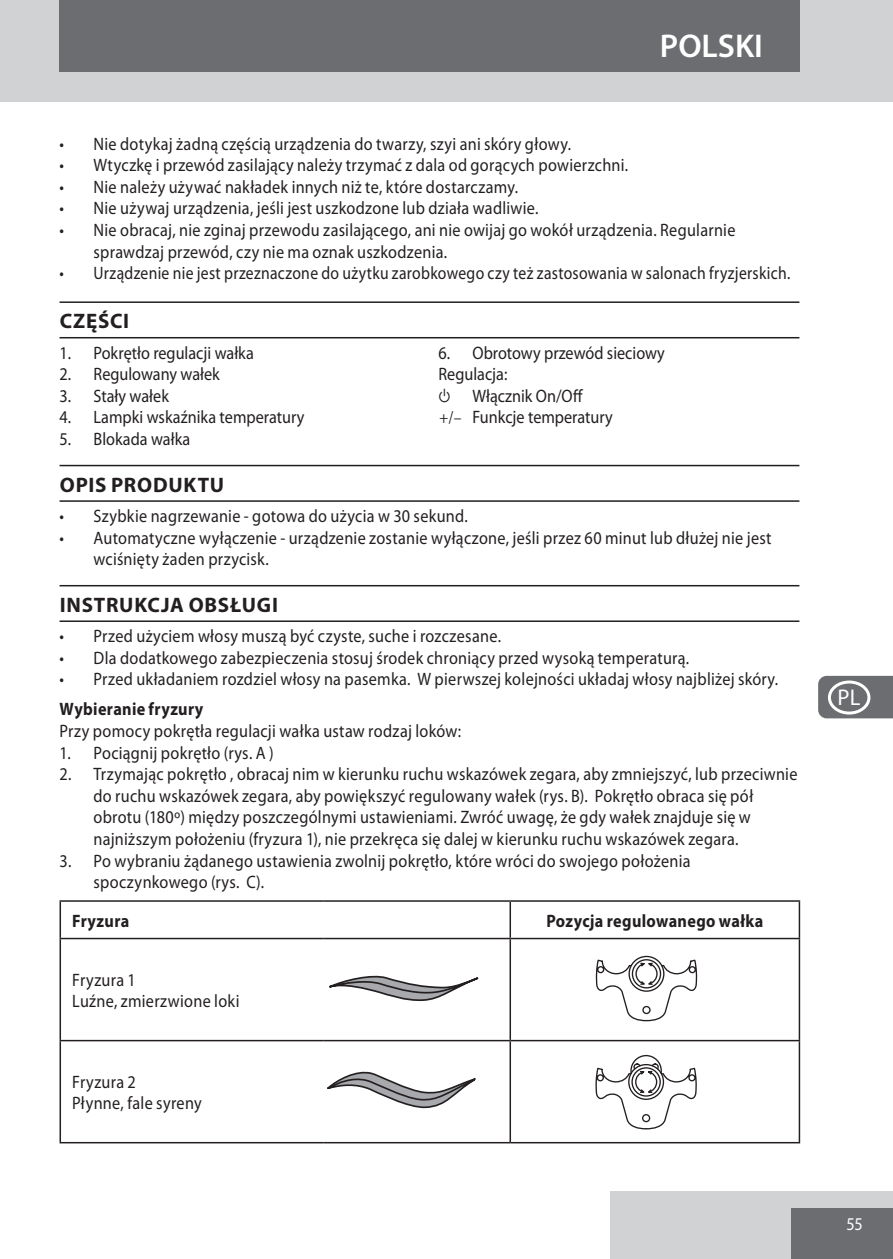
<style>
.page{position:relative;width:893px;height:1259px;background:#fff}
.page>*{position:absolute;margin:0;border:0;box-sizing:border-box;transform-origin:0 0}
.t1{font:600 33px "Myriad Pro";color:#fff}
.t2{font:22.8px "Myriad Pro";color:#fff}
.heading{font:700 21px "Myriad Pro";letter-spacing:.035em;color:#231f20}
.default{font:18px/21.6px "Myriad Pro";letter-spacing:.015em;color:#231f20;scale:.9 1}
.default-2{font:18px "Myriad Pro";letter-spacing:.015em;color:#231f20;scale:.87 1}
.Parts{font:18px "Myriad Pro";color:#231f20;scale:.9 1}
.default-3{font:700 18px "Myriad Pro";letter-spacing:.02em;color:#231f20;scale:.9 1}
.Subheading{font:700 18px "Myriad Pro";letter-spacing:.02em;color:#231f20;scale:.9 1}
.t3{font:18px "Myriad Pro";color:#fff;scale:.9 1}
.s1{font-family:"Myriad Dribsn Drabs"}
.s2{font-family:"Minion Pro"}
</style>
<div class="page">
<div style="left:611px;top:1191px;width:282px;height:68px;background:#d1d2d4"></div>
<div style="left:791px;top:1208px;width:102px;height:51px;background:#6c6d70"></div>
<div style="left:0;top:0;width:893px;height:102px;background:#d1d2d4"></div>
<div style="left:59px;top:0;width:740px;height:72px;background:#6c6d70"></div>
<svg style="left:818px;top:676px;width:75px;height:42px"></svg>
<hr style="left:60px;top:301px;width:739px;height:2px;background:#231f20">
<hr style="left:60px;top:337px;width:739px;height:1px;background:#231f20">
<hr style="left:60px;top:465px;width:739px;height:1px;background:#231f20">
<hr style="left:60px;top:500px;width:739px;height:2px;background:#231f20">
<hr style="left:60px;top:585px;width:739px;height:1px;background:#231f20">
<hr style="left:60px;top:620px;width:739px;height:2px;background:#231f20">
<hr style="left:60px;top:900px;width:263px;height:1px;background:#231f20">
<hr style="left:60px;top:901px;width:1px;height:36px;background:#231f20">
<hr style="left:323px;top:900px;width:187px;height:1px;background:#231f20">
<hr style="left:510px;top:900px;width:290px;height:1px;background:#231f20">
<hr style="left:509px;top:901px;width:2px;height:36px;background:#231f20">
<hr style="left:799px;top:901px;width:1px;height:36px;background:#231f20">
<hr style="left:60px;top:937px;width:263px;height:2px;background:#231f20">
<hr style="left:60px;top:939px;width:1px;height:101px;background:#231f20">
<hr style="left:323px;top:937px;width:187px;height:2px;background:#231f20">
<hr style="left:510px;top:937px;width:290px;height:2px;background:#231f20">
<hr style="left:509px;top:939px;width:2px;height:101px;background:#231f20">
<hr style="left:799px;top:939px;width:1px;height:101px;background:#231f20">
<hr style="left:60px;top:1040px;width:263px;height:1px;background:#231f20">
<hr style="left:60px;top:1041px;width:1px;height:101px;background:#231f20">
<hr style="left:323px;top:1040px;width:187px;height:1px;background:#231f20">
<hr style="left:510px;top:1040px;width:290px;height:1px;background:#231f20">
<hr style="left:509px;top:1041px;width:2px;height:101px;background:#231f20">
<hr style="left:799px;top:1041px;width:1px;height:101px;background:#231f20">
<hr style="left:60px;top:1142px;width:263px;height:1px;background:#231f20">
<hr style="left:323px;top:1142px;width:187px;height:1px;background:#231f20">
<hr style="left:510px;top:1142px;width:290px;height:1px;background:#231f20">
<svg style="left:329px;top:975px;width:150px;height:27px"></svg>
<div style="left:628px;top:955px;width:36px;height:36px;border:1px solid #231f20;border-radius:50%"></div>
<svg style="left:596px;top:958px;width:101px;height:64px"></svg>
<svg style="left:327px;top:1071px;width:149px;height:38px"></svg>
<svg style="left:595px;top:1055px;width:102px;height:75px"></svg>
<div style="left:828px;top:128px;width:42px;height:34px;border:3px solid #fff;border-radius:50%"></div>
<div style="left:828px;top:170px;width:42px;height:34px;border:3px solid #fff;border-radius:50%"></div>
<div style="left:828px;top:213px;width:42px;height:34px;border:3px solid #fff;border-radius:50%"></div>
<div style="left:828px;top:255px;width:42px;height:34px;border:3px solid #fff;border-radius:50%"></div>
<div style="left:828px;top:298px;width:42px;height:34px;border:3px solid #fff;border-radius:50%"></div>
<div style="left:828px;top:340px;width:42px;height:34px;border:3px solid #fff;border-radius:50%"></div>
<div style="left:828px;top:383px;width:42px;height:34px;border:3px solid #fff;border-radius:50%"></div>
<div style="left:828px;top:425px;width:42px;height:34px;border:3px solid #fff;border-radius:50%"></div>
<div style="left:828px;top:468px;width:42px;height:34px;border:3px solid #fff;border-radius:50%"></div>
<div style="left:828px;top:510px;width:42px;height:34px;border:3px solid #fff;border-radius:50%"></div>
<div style="left:828px;top:553px;width:42px;height:34px;border:3px solid #fff;border-radius:50%"></div>
<div style="left:828px;top:595px;width:42px;height:34px;border:3px solid #fff;border-radius:50%"></div>
<div style="left:828px;top:638px;width:42px;height:34px;border:3px solid #fff;border-radius:50%"></div>
<div style="left:828px;top:680px;width:42px;height:34px;border:3px solid #fff;border-radius:50%"></div>
<div style="left:828px;top:723px;width:42px;height:34px;border:3px solid #fff;border-radius:50%"></div>
<div style="left:828px;top:765px;width:42px;height:34px;border:3px solid #fff;border-radius:50%"></div>
<div style="left:828px;top:808px;width:42px;height:34px;border:3px solid #fff;border-radius:50%"></div>
<div style="left:828px;top:850px;width:42px;height:34px;border:3px solid #fff;border-radius:50%"></div>
<div style="left:828px;top:893px;width:42px;height:34px;border:3px solid #fff;border-radius:50%"></div>
<div style="left:828px;top:935px;width:42px;height:34px;border:3px solid #fff;border-radius:50%"></div>
<div style="left:828px;top:978px;width:42px;height:34px;border:3px solid #fff;border-radius:50%"></div>
<div style="left:828px;top:1020px;width:42px;height:34px;border:3px solid #fff;border-radius:50%"></div>
<div style="left:828px;top:1063px;width:42px;height:34px;border:3px solid #fff;border-radius:50%"></div>
<div style="left:828px;top:1106px;width:42px;height:34px;border:3px solid #fff;border-radius:50%"></div>
<div style="left:828px;top:1148px;width:42px;height:34px;border:3px solid #fff;border-radius:50%"></div>
<p class="t1" style="left:660px;top:25px;width:104px">POLSKI</p>
<p class="default" style="left:60px;top:132px;width:570px">• Nie dotykaj żadną częścią urządzenia do twarzy, szyi ani skóry głowy.</p>
<p class="default" style="left:60px;top:154px;width:633px">• Wtyczkę i przewód zasilający należy trzymać z dala od gorących powierzchni.</p>
<p class="default" style="left:60px;top:176px;width:511px">• Nie należy używać nakładek innych niż te, które dostarczamy.</p>
<p class="default" style="left:60px;top:197px;width:534px">• Nie używaj urządzenia, jeśli jest uszkodzone lub działa wadliwie.</p>
<p class="default" style="left:94px;top:219px;width:715px;text-indent:-34px">• Nie obracaj, nie zginaj przewodu zasilającego, ani nie owijaj go wokół urządzenia. Regularnie sprawdzaj przewód, czy nie ma oznak uszkodzenia.</p>
<p class="default-2" style="left:60px;top:262px;width:841px">• Urządzenie nie jest przeznaczone do użytku zarobkowego czy też zastosowania w salonach fryzjerskich.</p>
<p class="heading" style="left:60px;top:308px;width:71px">CZĘŚCI</p>
<p class="default" style="left:60px;top:341px;width:218px">1. Pokrętło regulacji wałka</p>
<p class="default" style="left:60px;top:363px;width:180px">2. Regulowany wałek</p>
<p class="default" style="left:60px;top:385px;width:123px">3. Stały wałek</p>
<p class="default" style="left:60px;top:406px;width:274px">4. Lampki wskaźnika temperatury</p>
<p class="default" style="left:60px;top:428px;width:147px">5. Blokada wałka</p>
<p class="default" style="left:438px;top:341px;width:253px">6. Obrotowy przewód sieciowy</p>
<p class="Parts" style="left:438px;top:363px;width:78px">Regulacja:</p>
<p class="Parts" style="left:438px;top:385px;width:162px"><span class="s1">C</span> Włącznik On/Off</p>
<p class="Parts" style="left:439px;top:406px;width:195px"><span class="s2">+/–</span> Funkcje temperatury</p>
<p class="heading" style="left:60px;top:471px;width:166px">OPIS PRODUKTU</p>
<p class="default" style="left:60px;top:505px;width:455px">• Szybkie nagrzewanie - gotowa do użycia w 30 sekund.</p>
<p class="default" style="left:94px;top:526px;width:755px;text-indent:-34px">• Automatyczne wyłączenie - urządzenie zostanie wyłączone, jeśli przez 60 minut lub dłużej nie jest wciśnięty żaden przycisk.</p>
<p class="heading" style="left:60px;top:591px;width:220px">INSTRUKCJA OBSŁUGI</p>
<p class="default" style="left:60px;top:625px;width:492px">• Przed użyciem włosy muszą być czyste, suche i rozczesane.</p>
<p class="default" style="left:60px;top:646px;width:701px">• Dla dodatkowego zabezpieczenia stosuj środek chroniący przed wysoką temperaturą.</p>
<p class="default" style="left:60px;top:668px;width:800px">• Przed układaniem rozdziel włosy na pasemka. W pierwszej kolejności układaj włosy najbliżej skóry.</p>
<p class="Subheading" style="left:60px;top:697px;width:161px">Wybieranie fryzury</p>
<p class="default" style="left:60px;top:720px;width:448px">Przy pomocy pokrętła regulacji wałka ustaw rodzaj loków:</p>
<p class="default" style="left:60px;top:741px;width:240px">1. Pociągnij pokrętło (rys. A )</p>
<p class="default" style="left:94px;top:763px;width:784px;text-indent:-34px">2. Trzymając pokrętło , obracaj nim w kierunku ruchu wskazówek zegara, aby zmniejszyć, lub przeciwnie do ruchu wskazówek zegara, aby powiększyć regulowany wałek (rys. B). Pokrętło obraca się pół obrotu (180º) między poszczególnymi ustawieniami. Zwróć uwagę, że gdy wałek znajduje się w najniższym położeniu (fryzura 1), nie przekręca się dalej w kierunku ruchu wskazówek zegara.</p>
<p class="default" style="left:94px;top:849px;width:665px;text-indent:-34px">3. Po wybraniu żądanego ustawienia zwolnij pokrętło, które wróci do swojego położenia spoczynkowego (rys. C).</p>
<p class="default-3" style="left:72px;top:908px;width:65px">Fryzura</p>
<p class="default-3" style="left:546px;top:908px;width:243px">Pozycja regulowanego wałka</p>
<p class="default" style="left:72px;top:968px;width:72px">Fryzura 1</p>
<p class="default" style="left:72px;top:990px;width:187px">Luźne, zmierzwione loki</p>
<p class="default" style="left:72px;top:1070px;width:72px">Fryzura 2</p>
<p class="default" style="left:72px;top:1092px;width:145px">Płynne, fale syreny</p>
<p class="t2" style="left:837px;top:683px;width:24px">PL</p>
<p class="t3" style="left:846px;top:1212px;width:20px">55</p>
</div>
